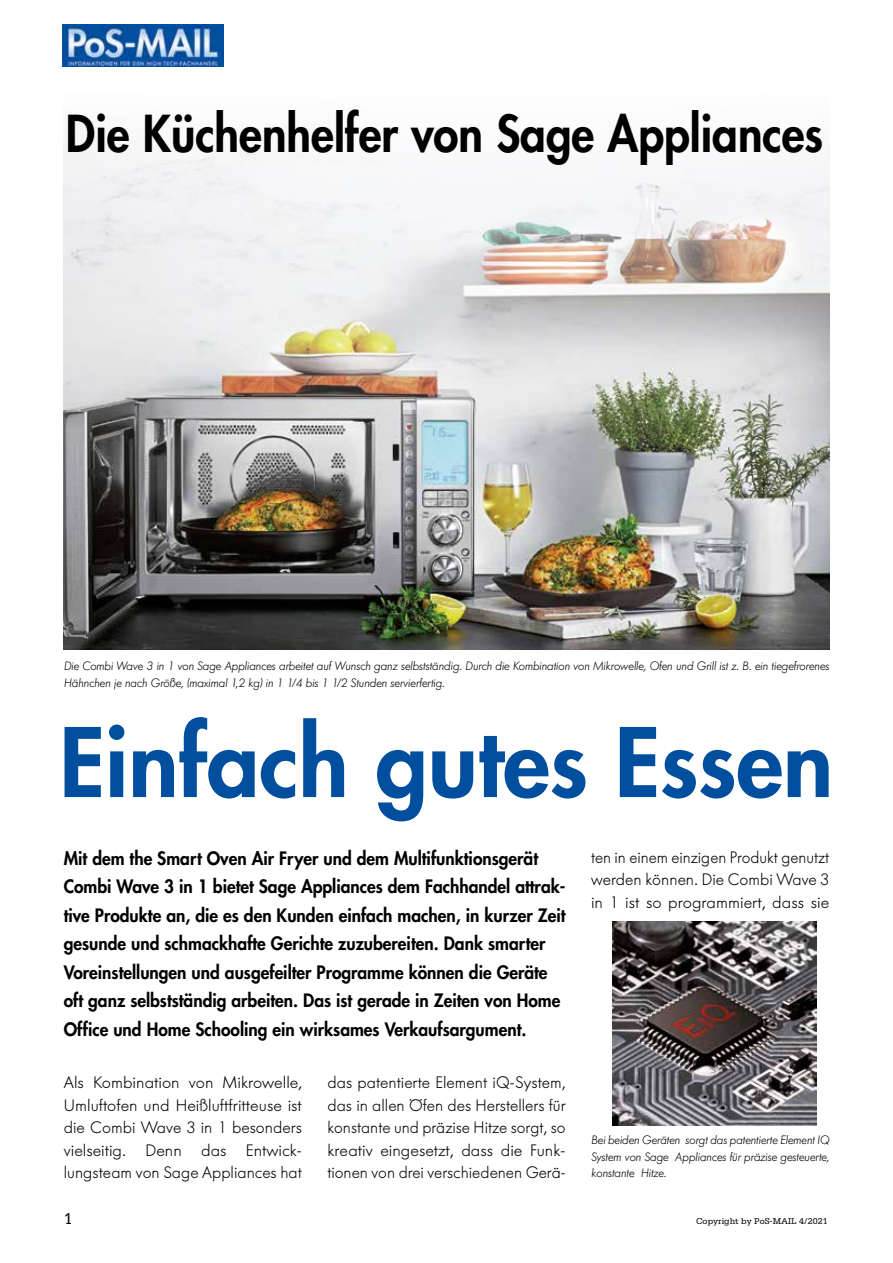
<style>
.page{position:relative;width:893px;height:1263px;background:#fff}
.page>*{position:absolute;margin:0;border:0;box-sizing:border-box;transform-origin:0 0}
.t1{font:800 93px "Futura";color:#004f9f}
.t2{font:800 49.5px "Futura";color:#000;scale:.92 1}
.t3{font:800 18px/28.5px "Futura";color:#000;scale:.96 1}
.t4{font:300 16.5px/22.5px "Futura BQ";color:#000;text-align:justify}
.t5{font:16.5px "Serifa";color:#000}
.t6{font:italic 300 12px/16.5px "Futura BQ";color:#000}
.t7{font:9px "Serifa";color:#000}
</style>
<div class="page">
<img style="left:63px;top:25px;width:160px;height:42px">
<img style="left:64px;top:122px;width:765px;height:527px">
<img style="left:612px;top:921px;width:205px;height:205px">
<h2 class="t2" style="left:66px;top:101px;width:825px">Die Küchenhelfer von Sage Appliances</h2>
<p class="t6" style="left:64px;top:658px;width:767px">Die Combi Wave 3 in 1 von Sage Appliances arbeitet auf Wunsch ganz selbstständig. Durch die Kombination von Mikrowelle, Ofen und Grill ist z. B. ein tiegefrorenes<br>Hähnchen je nach Größe, (maximal 1,2 kg) in 1 1/4 bis 1 1/2 Stunden servierfertig.</p>
<h1 class="t1" style="left:60px;top:701px;width:775px">Einfach gutes Essen</h1>
<p class="t3" style="left:64px;top:844px;width:524px">Mit dem the Smart Oven Air Fryer und dem Multifunktionsgerät Combi Wave 3 in 1 bietet Sage Appliances dem Fachhandel attrak&shy;tive Produkte an, die es den Kunden einfach machen, in kurzer Zeit gesunde und schmackhafte Gerichte zuzubereiten. Dank smarter Voreinstellungen und ausgefeilter Programme können die Geräte oft ganz selbstständig arbeiten. Das ist gerade in Zeiten von Home Office und Home Schooling ein wirksames Verkaufsargument.</p>
<p class="t4" style="left:591px;top:846px;width:240px">ten in einem einzigen Produkt genutzt werden können. Die Combi Wave 3 in 1 ist so programmiert, dass sie</p>
<p class="t4" style="left:64px;top:1071px;width:240px">Als Kombination von Mikrowelle, Umluftofen und Heißluftfritteuse ist die Combi Wave 3 in 1 besonders vielseitig. Denn das Entwick&shy;lungsteam von Sage Appliances hat</p>
<p class="t5" style="left:64px;top:1210px;width:11px">1</p>
<p class="t7" style="left:696px;top:1216px;width:133px">Copyright by PoS-MAIL 4/2021</p>
<p class="t4" style="left:327px;top:1071px;width:240px">das patentierte Element iQ-System, das in allen Öfen des Herstellers für konstante und präzise Hitze sorgt, so kreativ eingesetzt, dass die Funk&shy;tionen von drei verschiedenen Gerä-</p>
<p class="t6" style="left:591px;top:1132px;width:240px;text-align:justify">Bei beiden Geräten sorgt das patentierte Element IQ System von Sage Appliances für präzise gesteuerte, konstante Hitze.</p>
</div>
